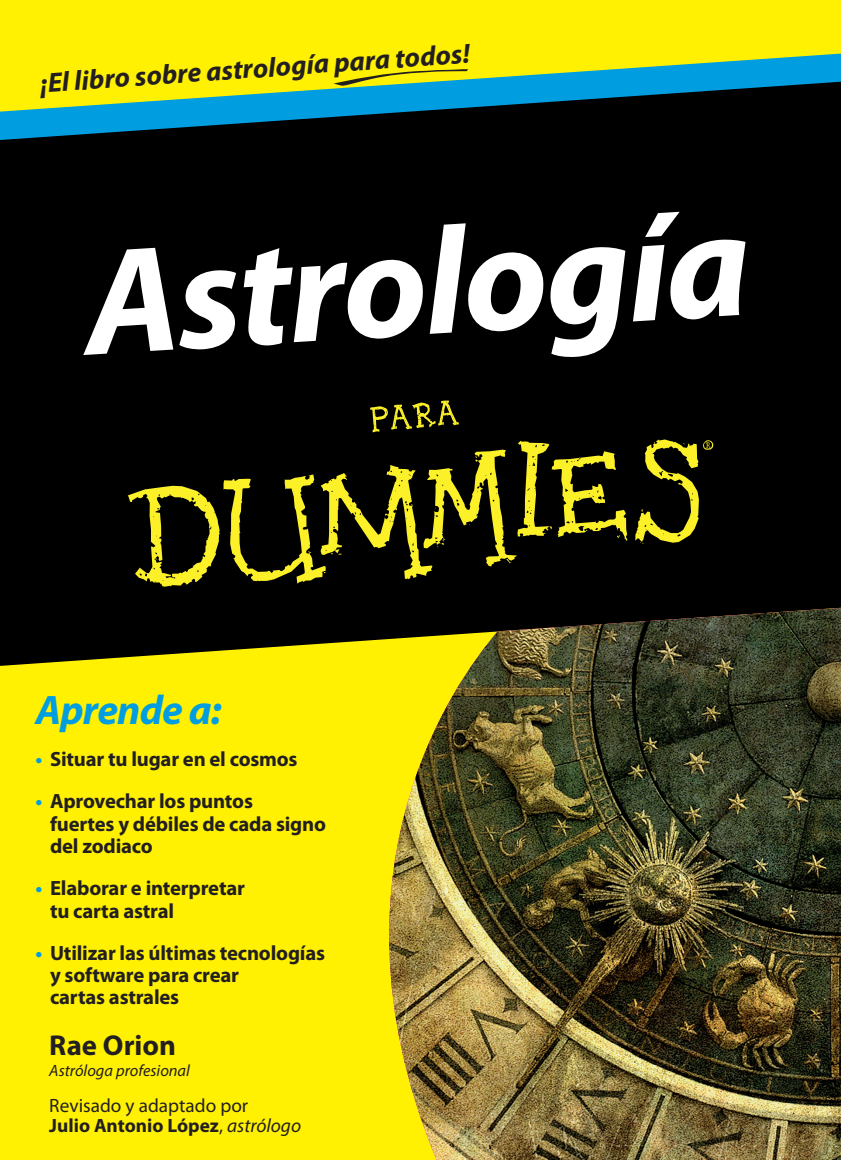
<style>
.page{position:relative;width:841px;height:1160px;background:#fff}
.page>*{position:absolute;margin:0;border:0;box-sizing:border-box;transform-origin:0 0}
.t1{font:italic 700 152.25px "Myriad Pro";color:#fff}
.t2{font:italic 700 41.3px "Myriad Pro";letter-spacing:-.02em;color:#009ee0}
.t3{font:700 28.7px "Myriad Pro";color:#231f20}
.t4{font:italic 700 27.65px "Myriad Pro";color:#231f20}
.t5{font:700 20.65px/22.4px "Myriad Pro";letter-spacing:-.01em;color:#231f20}
.t6{font:19.25px/20.5px "Myriad Pro";color:#231f20}
.t7{font:italic 16.45px "Myriad Pro";color:#231f20}
.s1{color:#009ee0}
.s2{font-weight:700}
.s3{font-style:italic}
</style>
<div class="page">
<div style="left:0;top:0;width:840px;height:1159px;background:#fff101"></div>
<div style="left:1px;top:140px;width:839px;height:525px;background:#000001"></div>
<svg style="left:1px;top:53px;width:839px;height:87px"></svg>
<svg style="left:333px;top:69px;width:135px;height:17px"></svg>
<svg style="left:370px;top:400px;width:88px;height:32px"></svg>
<svg style="left:128px;top:440px;width:499px;height:146px"></svg>
<svg style="left:635px;top:439px;width:78px;height:105px"></svg>
<svg style="left:311px;top:606px;width:76px;height:59px;fill:#000001"></svg>
<img style="left:387px;top:606px;width:453px;height:553px">
<svg style="left:0;top:111px;width:1px;height:1049px"></svg>
<h3 class="t4" style="left:39px;top:65px;width:432px;rotate:-4deg">¡El libro sobre astrología para todos!</h3>
<h1 class="t1" style="left:77px;top:207px;width:667px;rotate:-4deg">Astrología</h1>
<h2 class="t2" style="left:35px;top:683px;width:188px">Aprende a:</h2>
<p class="t5" style="left:35px;top:747px;width:263px"><span class="s1">•</span> Situar tu lugar en el cosmos</p>
<p class="t5" style="left:50px;top:789px;width:277px;text-indent:-15px"><span class="s1">•</span> Aprovechar los puntos<br>fuertes y débiles de cada signo del zodiaco</p>
<p class="t5" style="left:50px;top:876px;width:196px;text-indent:-15px"><span class="s1">•</span> Elaborar e interpretar tu carta astral</p>
<p class="t5" style="left:50px;top:940px;width:276px;text-indent:-15px"><span class="s1">•</span> Utilizar las últimas tecnologías y software para crear<br>cartas astrales</p>
<h3 class="t3" style="left:49px;top:1026px;width:128px">Rae Orion</h3>
<p class="t7" style="left:49px;top:1059px;width:142px">Astróloga profesional</p>
<p class="t6" style="left:49px;top:1094px;width:253px">Revisado y adaptado por<br><span class="s2">Julio Antonio López</span>, <span class="s3">astrólogo</span></p>
</div>
